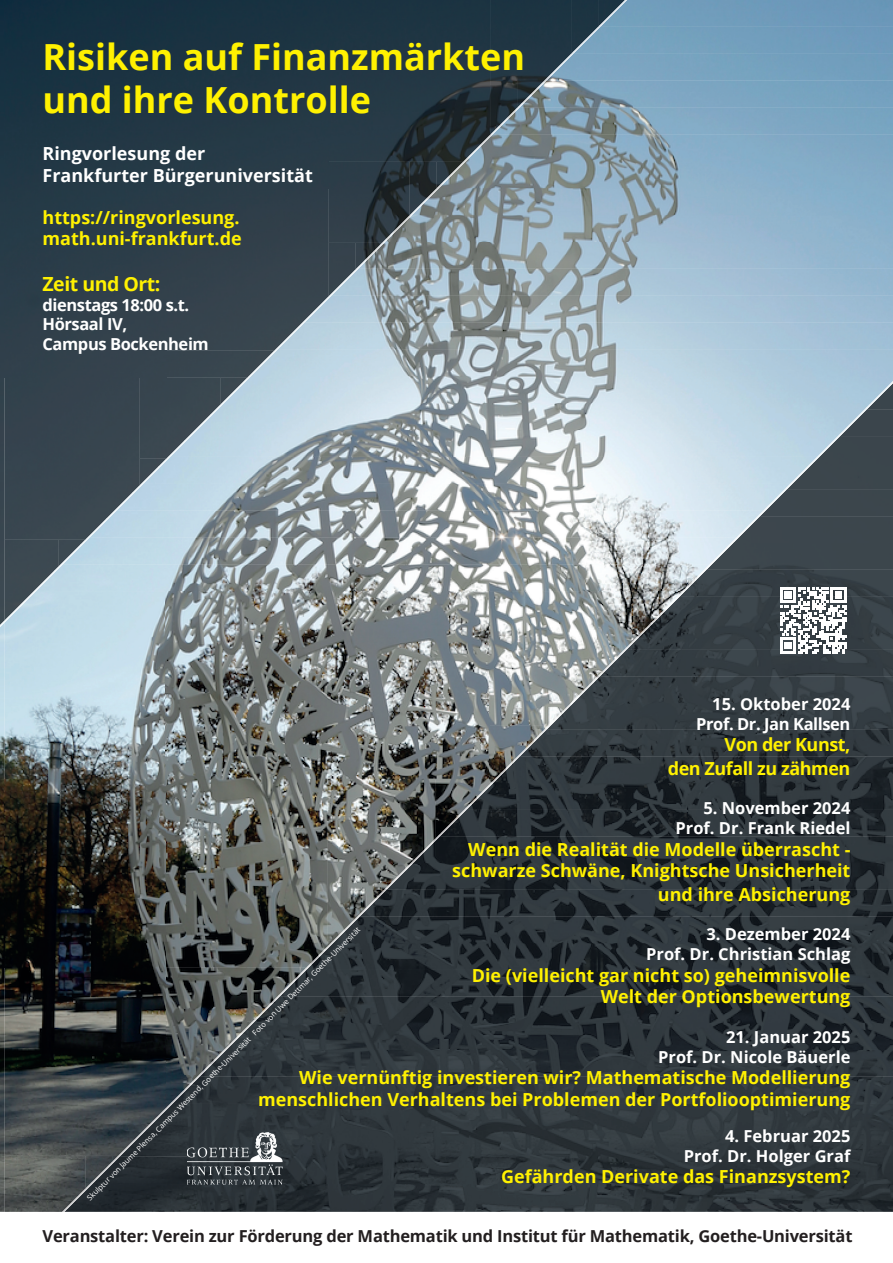
<style>
.page{position:relative;width:893px;height:1263px;background:#fff}
.page>*{position:absolute;margin:0;border:0;box-sizing:border-box;transform-origin:0 0}
.t1{font:700 36px/43.2px "Open Sans";color:#fff101}
.t2{font:700 19.5px "Open Sans";letter-spacing:-.025em;color:#fff101}
.t3{font:700 18px/21.6px "Open Sans";color:#fff101;text-align:right}
.t4{font:700 18px/21.6px "Open Sans";color:#fff}
.t5{font:700 18px/23.4px "Open Sans";letter-spacing:-.025em;color:#fff101;text-align:right}
.t6{font:700 16.5px/19.8px "Open Sans";color:#fff;text-align:right}
.t7{font:700 16.5px "Open Sans";letter-spacing:-.01em;color:#231f20}
.t8{font:700 16.5px/19.8px "Open Sans";letter-spacing:-.025em;color:#fff;text-align:right}
.t9{font:7.5px "Open Sans";color:#fff}
</style>
<div class="page">
<img style="left:0;top:627px;width:5px;height:585px">
<img style="left:5px;top:591px;width:161px;height:564px">
<img style="left:5px;top:1155px;width:80px;height:57px">
<img style="left:59px;top:565px;width:647px;height:26px">
<img style="left:86px;top:538px;width:646px;height:27px">
<img style="left:140px;top:511px;width:619px;height:27px">
<img style="left:85px;top:1155px;width:27px;height:28px">
<img style="left:140px;top:484px;width:646px;height:27px">
<img style="left:167px;top:457px;width:646px;height:27px">
<img style="left:221px;top:430px;width:618px;height:27px">
<img style="left:166px;top:591px;width:161px;height:376px">
<img style="left:166px;top:967px;width:81px;height:108px">
<img style="left:166px;top:1075px;width:27px;height:28px">
<img style="left:221px;top:403px;width:645px;height:27px">
<img style="left:248px;top:376px;width:645px;height:27px">
<img style="left:275px;top:349px;width:618px;height:27px">
<img style="left:247px;top:967px;width:53px;height:54px">
<img style="left:329px;top:323px;width:564px;height:26px">
<img style="left:329px;top:296px;width:564px;height:27px">
<img style="left:356px;top:269px;width:537px;height:27px">
<img style="left:327px;top:591px;width:162px;height:188px">
<img style="left:327px;top:779px;width:108px;height:108px">
<img style="left:327px;top:887px;width:54px;height:53px">
<img style="left:382px;top:242px;width:511px;height:27px">
<img style="left:410px;top:215px;width:483px;height:27px">
<img style="left:437px;top:188px;width:456px;height:27px">
<img style="left:463px;top:161px;width:430px;height:27px">
<img style="left:435px;top:779px;width:54px;height:54px">
<img style="left:490px;top:135px;width:403px;height:26px">
<img style="left:517px;top:108px;width:376px;height:27px">
<img style="left:489px;top:591px;width:108px;height:134px">
<img style="left:489px;top:725px;width:54px;height:54px">
<img style="left:544px;top:81px;width:349px;height:27px">
<div style="left:598px;top:27px;width:295px;height:27px;background:#729ebd"></div>
<div style="left:625px;top:0;width:268px;height:27px;background:#6f9bbb"></div>
<img style="left:597px;top:591px;width:54px;height:81px">
<img style="left:651px;top:591px;width:26px;height:30px">
<img style="left:0;top:0;width:5px;height:620px">
<img style="left:5px;top:0;width:161px;height:377px">
<div style="left:5px;top:377px;width:135px;height:163px;background:#37454f"></div>
<img style="left:5px;top:539px;width:54px;height:81px">
<img style="left:58px;top:539px;width:28px;height:28px">
<img style="left:139px;top:377px;width:82px;height:82px">
<img style="left:139px;top:458px;width:28px;height:28px">
<img style="left:166px;top:0;width:163px;height:351px">
<img style="left:166px;top:350px;width:109px;height:28px">
<img style="left:220px;top:377px;width:28px;height:28px">
<img style="left:328px;top:0;width:162px;height:162px">
<img style="left:328px;top:162px;width:82px;height:81px">
<img style="left:328px;top:243px;width:28px;height:54px">
<img style="left:355px;top:243px;width:27px;height:27px">
<img style="left:409px;top:162px;width:28px;height:54px">
<img style="left:436px;top:162px;width:27px;height:27px">
<div style="left:490px;top:0;width:81px;height:81px;background:#1f3542"></div>
<img style="left:490px;top:81px;width:27px;height:54px">
<img style="left:517px;top:81px;width:27px;height:27px">
<img style="left:571px;top:0;width:27px;height:54px">
<img style="left:598px;top:0;width:27px;height:27px">
<img style="left:5px;top:570px;width:52px;height:52px">
<img style="left:54px;top:545px;width:29px;height:26px">
<img style="left:80px;top:519px;width:28px;height:26px">
<img style="left:106px;top:493px;width:29px;height:26px">
<img style="left:132px;top:467px;width:29px;height:26px">
<img style="left:158px;top:441px;width:28px;height:26px">
<img style="left:184px;top:415px;width:28px;height:26px">
<img style="left:210px;top:389px;width:28px;height:26px">
<img style="left:236px;top:363px;width:28px;height:26px">
<img style="left:262px;top:337px;width:28px;height:26px">
<img style="left:288px;top:311px;width:28px;height:26px">
<img style="left:314px;top:285px;width:28px;height:26px">
<img style="left:340px;top:259px;width:28px;height:26px">
<img style="left:366px;top:233px;width:28px;height:26px">
<img style="left:391px;top:207px;width:29px;height:27px">
<img style="left:417px;top:181px;width:29px;height:27px">
<img style="left:443px;top:155px;width:29px;height:27px">
<img style="left:469px;top:129px;width:29px;height:27px">
<img style="left:495px;top:104px;width:29px;height:26px">
<img style="left:521px;top:77px;width:29px;height:27px">
<img style="left:547px;top:52px;width:29px;height:26px">
<img style="left:573px;top:26px;width:28px;height:26px">
<img style="left:599px;top:0;width:28px;height:26px">
<svg style="left:0;top:620px;width:5px;height:7px"></svg>
<img style="left:13px;top:1210px;width:880px;height:2px">
<img style="left:93px;top:1183px;width:800px;height:27px">
<div style="left:120px;top:1157px;width:67px;height:26px;background:#242b30"></div>
<img style="left:120px;top:1130px;width:773px;height:27px">
<img style="left:174px;top:1103px;width:719px;height:27px">
<img style="left:200px;top:1077px;width:693px;height:26px">
<img style="left:200px;top:1050px;width:693px;height:27px">
<img style="left:227px;top:1023px;width:666px;height:27px">
<img style="left:280px;top:997px;width:613px;height:26px">
<img style="left:280px;top:970px;width:613px;height:27px">
<img style="left:282px;top:1156px;width:611px;height:27px">
<img style="left:307px;top:943px;width:586px;height:27px">
<img style="left:361px;top:917px;width:532px;height:26px">
<img style="left:361px;top:890px;width:532px;height:27px">
<img style="left:387px;top:863px;width:506px;height:27px">
<img style="left:414px;top:836px;width:479px;height:27px">
<img style="left:468px;top:810px;width:425px;height:26px">
<img style="left:468px;top:783px;width:425px;height:27px">
<img style="left:494px;top:757px;width:399px;height:26px">
<img style="left:521px;top:730px;width:372px;height:27px">
<img style="left:548px;top:703px;width:345px;height:27px">
<img style="left:575px;top:676px;width:318px;height:27px">
<img style="left:601px;top:650px;width:292px;height:26px">
<img style="left:628px;top:623px;width:265px;height:27px">
<img style="left:655px;top:596px;width:238px;height:27px">
<div style="left:682px;top:570px;width:211px;height:26px;background:#363f45"></div>
<div style="left:708px;top:543px;width:185px;height:27px;background:#3c464d"></div>
<div style="left:735px;top:516px;width:158px;height:27px;background:#3c464d"></div>
<div style="left:762px;top:490px;width:131px;height:26px;background:#3c464c"></div>
<div style="left:788px;top:463px;width:105px;height:27px;background:#3c464c"></div>
<img style="left:815px;top:436px;width:78px;height:27px">
<img style="left:842px;top:410px;width:51px;height:26px">
<img style="left:869px;top:408px;width:24px;height:2px">
<img style="left:38px;top:1209px;width:29px;height:3px">
<img style="left:64px;top:1183px;width:29px;height:27px">
<img style="left:91px;top:1156px;width:29px;height:27px">
<img style="left:118px;top:1129px;width:29px;height:27px">
<img style="left:144px;top:1103px;width:30px;height:27px">
<img style="left:171px;top:1076px;width:29px;height:27px">
<img style="left:198px;top:1049px;width:29px;height:27px">
<img style="left:225px;top:1022px;width:29px;height:27px">
<img style="left:251px;top:996px;width:29px;height:27px">
<img style="left:278px;top:969px;width:29px;height:27px">
<img style="left:305px;top:942px;width:29px;height:27px">
<img style="left:331px;top:915px;width:30px;height:28px">
<img style="left:358px;top:889px;width:29px;height:27px">
<img style="left:385px;top:862px;width:29px;height:27px">
<img style="left:412px;top:835px;width:29px;height:27px">
<img style="left:438px;top:808px;width:30px;height:28px">
<img style="left:465px;top:782px;width:29px;height:27px">
<img style="left:492px;top:755px;width:29px;height:27px">
<img style="left:519px;top:728px;width:29px;height:27px">
<img style="left:545px;top:701px;width:30px;height:28px">
<img style="left:572px;top:675px;width:29px;height:27px">
<img style="left:599px;top:648px;width:29px;height:27px">
<img style="left:626px;top:621px;width:29px;height:27px">
<img style="left:652px;top:595px;width:30px;height:27px">
<img style="left:679px;top:568px;width:29px;height:27px">
<img style="left:706px;top:541px;width:29px;height:27px">
<img style="left:732px;top:514px;width:30px;height:27px">
<img style="left:759px;top:488px;width:29px;height:27px">
<img style="left:786px;top:461px;width:29px;height:27px">
<img style="left:813px;top:434px;width:29px;height:27px">
<img style="left:839px;top:408px;width:30px;height:27px">
<img style="left:866px;top:381px;width:27px;height:27px">
<img style="left:187px;top:1132px;width:95px;height:52px">
<svg style="left:780px;top:587px;width:67px;height:67px"></svg>
<h1 class="t1" style="left:43px;top:34px;width:484px">Risiken auf Finanzmärkten und ihre Kontrolle</h1>
<p class="t4" style="left:43px;top:142px;width:272px">Ringvorlesung der<br>Frankfurter Bürgeruniversität</p>
<p class="t3" style="left:43px;top:206px;width:201px;text-align:left">https://ringvorlesung. math.uni-frankfurt.de</p>
<p class="t2" style="left:43px;top:270px;width:119px">Zeit und Ort:</p>
<p class="t8" style="left:43px;top:294px;width:168px;text-align:left">dienstags 18:00 s.t.<br>Hörsaal IV,<br>Campus Bockenheim</p>
<p class="t8" style="left:696px;top:694px;width:156px">15. Oktober 2024<br>Prof. Dr. Jan Kallsen</p>
<p class="t5" style="left:668px;top:733px;width:184px">Von der Kunst,<br>den Zufall zu zähmen</p>
<p class="t6" style="left:675px;top:798px;width:176px">5. November 2024<br>Prof. Dr. Frank Riedel</p>
<p class="t3" style="left:452px;top:838px;width:400px">Wenn die Realität die Modelle überrascht - schwarze Schwäne, Knightsche Unsicherheit</p>
<p class="t3" style="left:658px;top:883px;width:194px">und ihre Absicherung</p>
<p class="t6" style="left:646px;top:924px;width:206px">3. Dezember 2024<br>Prof. Dr. Christian Schlag</p>
<p class="t3" style="left:472px;top:964px;width:380px">Die (vielleicht gar nicht so) geheimnisvolle<br>Welt der Optionsbewertung</p>
<p class="t6" style="left:658px;top:1027px;width:194px">21. Januar 2025<br>Prof. Dr. Nicole Bäuerle</p>
<p class="t3" style="left:258px;top:1067px;width:594px">Wie vernünftig investieren wir? Mathematische Modellierung menschlichen Verhaltens bei Problemen der Portfoliooptimierung</p>
<p class="t6" style="left:684px;top:1126px;width:168px">4. Februar 2025<br>Prof. Dr. Holger Graf</p>
<p class="t3" style="left:501px;top:1166px;width:351px">Gefährden Derivate das Finanzsystem?</p>
<p class="t9" style="left:85px;top:1195px;width:384px;rotate:-45deg">Skulptur von Jaume Plensa, Campus Westend, Goethe-Universität Foto von Uwe Dettmar, Goethe-Universität</p>
<p class="t7" style="left:43px;top:1224px;width:811px">Veranstalter: Verein zur Förderung der Mathematik und Institut für Mathematik, Goethe-Universität</p>
</div>
